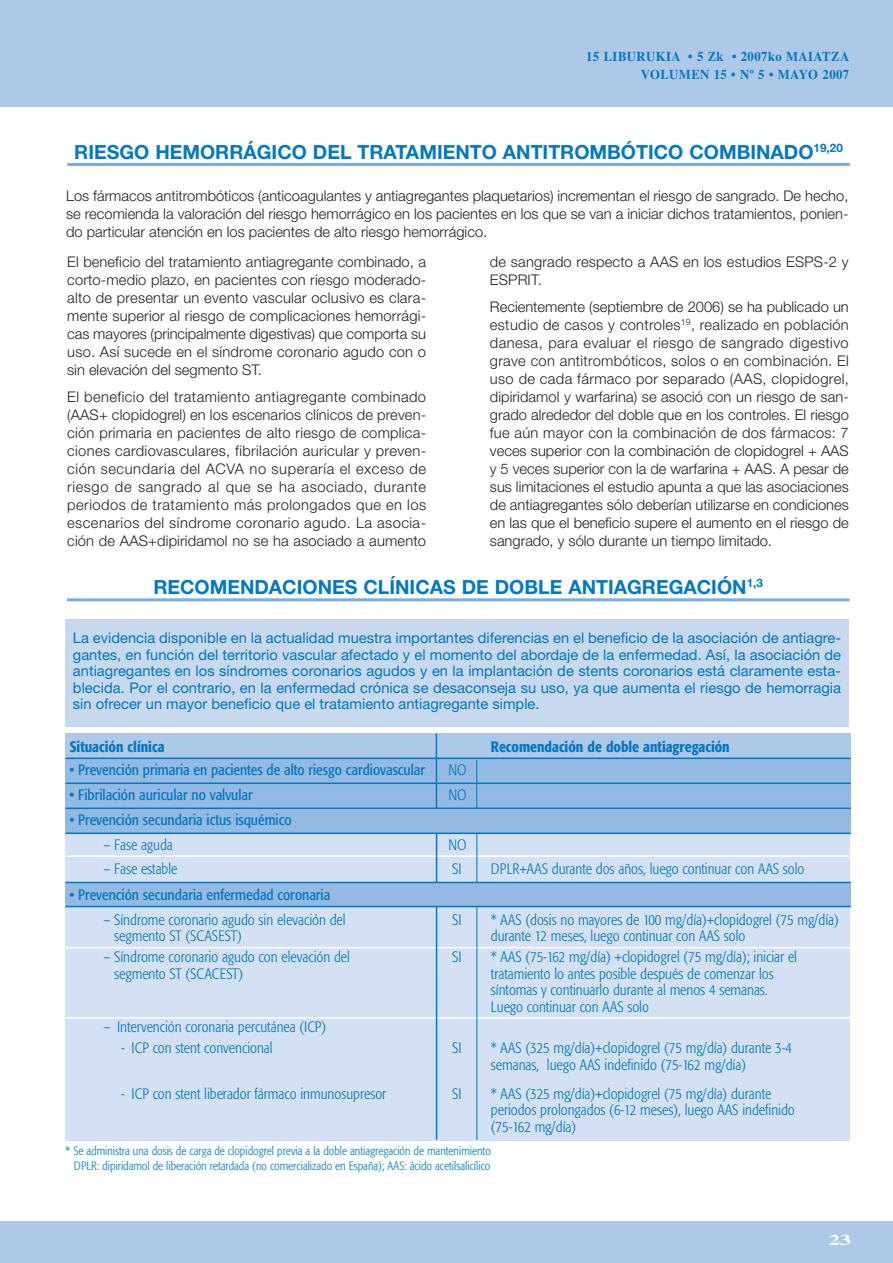
<style>
.page{position:relative;width:893px;height:1263px;background:#fff}
.page>*{position:absolute;margin:0;border:0;box-sizing:border-box;transform-origin:0 0}
.t1{font:700 19.5px "Helvetica Neue";color:#0078c1}
.t2{font:300 condensed 15px/16.5px "Formata";color:#0078c1}
.t3{font:condensed 15px "Formata";color:#0078c1}
.t4{font:500 condensed 15px "Formata";color:#0078c1}
.t5{font:700 15px "Times";color:#fff;scale:1.5 1}
.t6{font:300 14.7px/18px "Helvetica Neue";color:#231f20;text-align:justify}
.t7{font:14.7px/16.5px "Helvetica Neue";color:#0078c1;text-align:justify}
.t8{font:700 13.5px/18px "Times";letter-spacing:.035em;color:#0078c1;text-align:right;scale:.94 1}
.t9{font:300 condensed 12px/15px "Formata";color:#0078c1;text-align:right}
</style>
<div class="page">
<div style="left:66px;top:834px;width:784px;height:306px;background:#d4e0f3"></div>
<div style="left:65px;top:758px;width:786px;height:76px;background:#94b9e2"></div>
<div style="left:65px;top:733px;width:786px;height:24px;background:#aec8e8"></div>
<div style="left:65px;top:883px;width:786px;height:24px;background:#94b9e2"></div>
<div style="left:0;top:0;width:893px;height:106px;background:#aec8e8"></div>
<div style="left:0;top:1221px;width:893px;height:42px;background:#aec8e8"></div>
<hr style="left:66px;top:758px;width:785px;height:1px;background:#0078c1">
<hr style="left:66px;top:783px;width:785px;height:1px;background:#0078c1">
<hr style="left:66px;top:808px;width:785px;height:1px;background:#0078c1">
<hr style="left:66px;top:833px;width:785px;height:1px;background:#0078c1">
<hr style="left:66px;top:855px;width:785px;height:2px;background:#fff">
<hr style="left:66px;top:882px;width:785px;height:1px;background:#0078c1">
<hr style="left:66px;top:906px;width:785px;height:1px;background:#0078c1">
<hr style="left:66px;top:947px;width:785px;height:1px;background:#fff">
<hr style="left:66px;top:1017px;width:785px;height:2px;background:#fff">
<div style="left:65px;top:619px;width:783px;height:107px;background:#c7d8ef"></div>
<hr style="left:67px;top:598px;width:782px;height:3px;background:#7bacdc">
<hr style="left:67px;top:163px;width:783px;height:3px;background:#7bacdc">
<hr style="left:436px;top:734px;width:1px;height:74px;background:#0078c1">
<hr style="left:436px;top:834px;width:1px;height:48px;background:#0078c1">
<hr style="left:436px;top:906px;width:1px;height:234px;background:#0078c1">
<hr style="left:476px;top:760px;width:1px;height:48px;background:#0078c1">
<hr style="left:477px;top:834px;width:1px;height:48px;background:#0078c1">
<hr style="left:477px;top:906px;width:1px;height:234px;background:#0078c1">
<p class="t8" style="left:586px;top:49px;width:281px">15 LIBURUKIA • 5 Zk • 2007ko MAIATZA<br>VOLUMEN 15 • Nº 5 • MAYO 2007</p>
<h1 class="t1" style="left:74px;top:145px;width:770px">RIESGO HEMORRÁGICO DEL TRATAMIENTO ANTITROMBÓTICO COMBINADO<sup>19,20</sup></h1>
<p class="t6" style="left:66px;top:188px;width:784px">Los fármacos antitrombóticos (anticoagulantes y antiagregantes plaquetarios) incrementan el riesgo de sangrado. De hecho, se recomienda la valoración del riesgo hemorrágico en los pacientes en los que se van a iniciar dichos tratamientos, ponien&shy;do particular atención en los pacientes de alto riesgo hemorrágico.</p>
<p class="t6" style="left:67px;top:254px;width:360px">El beneficio del tratamiento antiagregante combinado, a corto-medio plazo, en pacientes con riesgo moderado&shy;alto de presentar un evento vascular oclusivo es clara&shy;mente superior al riesgo de complicaciones hemorrági&shy;cas mayores (principalmente digestivas) que comporta su uso. Así sucede en el síndrome coronario agudo con o sin elevación del segmento ST.</p>
<p class="t6" style="left:67px;top:389px;width:360px">El beneficio del tratamiento antiagregante combinado (AAS+ clopidogrel) en los escenarios clínicos de preven&shy;ción primaria en pacientes de alto riesgo de complica&shy;ciones cardiovasculares, fibrilación auricular y preven&shy;ción secundaria del ACVA no superaría el exceso de riesgo de sangrado al que se ha asociado, durante periodos de tratamiento más prolongados que en los escenarios del síndrome coronario agudo. La asocia&shy;ción de AAS+dipiridamol no se ha asociado a aumento</p>
<p class="t6" style="left:490px;top:254px;width:360px">de sangrado respecto a AAS en los estudios ESPS-2 y<br>ESPRIT.</p>
<p class="t6" style="left:490px;top:299px;width:360px">Recientemente (septiembre de 2006) se ha publicado un estudio de casos y controles<sup>19</sup>, realizado en población danesa, para evaluar el riesgo de sangrado digestivo grave con antitrombóticos, solos o en combinación. El uso de cada fármaco por separado (AAS, clopidogrel, dipiridamol y warfarina) se asoció con un riesgo de san&shy;grado alrededor del doble que en los controles. El riesgo fue aún mayor con la combinación de dos fármacos: 7 veces superior con la combinación de clopidogrel + AAS y 5 veces superior con la de warfarina + AAS. A pesar de sus limitaciones el estudio apunta a que las asociaciones de antiagregantes sólo deberían utilizarse en condiciones en las que el beneficio supere el aumento en el riesgo de sangrado, y sólo durante un tiempo limitado.</p>
<h1 class="t1" style="left:153px;top:580px;width:611px">RECOMENDACIONES CLÍNICAS DE DOBLE ANTIAGREGACIÓN<sup>1,3</sup></h1>
<p class="t7" style="left:73px;top:631px;width:770px">La evidencia disponible en la actualidad muestra importantes diferencias en el beneficio de la asociación de antiagre&shy;gantes, en función del territorio vascular afectado y el momento del abordaje de la enfermedad. Así, la asociación de antiagregantes en los síndromes coronarios agudos y en la implantación de stents coronarios está claramente esta&shy;blecida. Por el contrario, en la enfermedad crónica se desaconseja su uso, ya que aumenta el riesgo de hemorragia sin ofrecer un mayor beneficio que el tratamiento antiagregante simple.</p>
<p class="t4" style="left:70px;top:740px;width:96px">Situación clínica</p>
<p class="t4" style="left:491px;top:740px;width:240px">Recomendación de doble antiagregación</p>
<p class="t3" style="left:69px;top:763px;width:357px">• Prevención primaria en pacientes de alto riesgo cardiovascular</p>
<p class="t2" style="left:448px;top:762px;width:20px">NO</p>
<p class="t3" style="left:69px;top:788px;width:185px">• Fibrilación auricular no valvular</p>
<p class="t2" style="left:448px;top:788px;width:20px">NO</p>
<p class="t3" style="left:69px;top:813px;width:224px">• Prevención secundaria ictus isquémico</p>
<p class="t2" style="left:104px;top:838px;width:70px">– Fase aguda</p>
<p class="t2" style="left:448px;top:838px;width:20px">NO</p>
<p class="t2" style="left:104px;top:861px;width:75px">– Fase estable</p>
<p class="t2" style="left:452px;top:861px;width:11px">SI</p>
<p class="t2" style="left:491px;top:861px;width:315px">DPLR+AAS durante dos años, luego continuar con AAS solo</p>
<p class="t3" style="left:69px;top:888px;width:262px">• Prevención secundaria enfermedad coronaria</p>
<p class="t2" style="left:104px;top:913px;width:243px">– Síndrome coronario agudo sin elevación del</p>
<p class="t2" style="left:452px;top:913px;width:11px">SI</p>
<p class="t2" style="left:491px;top:913px;width:349px">* AAS (dosis no mayores de 100 mg/día)+clopidogrel (75 mg/día)</p>
<p class="t2" style="left:114px;top:929px;width:129px">segmento ST (SCASEST)</p>
<p class="t2" style="left:491px;top:929px;width:256px">durante 12 meses, luego continuar con AAS solo</p>
<p class="t2" style="left:104px;top:950px;width:248px">– Síndrome coronario agudo con elevación del</p>
<p class="t2" style="left:452px;top:950px;width:11px">SI</p>
<p class="t2" style="left:491px;top:950px;width:308px">* AAS (75-162 mg/día) +clopidogrel (75 mg/día); iniciar el</p>
<p class="t2" style="left:114px;top:966px;width:130px">segmento ST (SCACEST)</p>
<p class="t2" style="left:491px;top:966px;width:284px">tratamiento lo antes posible después de comenzar los síntomas y continuarlo durante al menos 4 semanas.<br>Luego continuar con AAS solo</p>
<p class="t2" style="left:104px;top:1020px;width:224px">– Intervención coronaria percutánea (ICP)</p>
<p class="t2" style="left:121px;top:1041px;width:153px">- ICP con stent convencional</p>
<p class="t2" style="left:452px;top:1041px;width:11px">SI</p>
<p class="t2" style="left:491px;top:1041px;width:303px">* AAS (325 mg/día)+clopidogrel (75 mg/día) durante 3-4 semanas, luego AAS indefinido (75-162 mg/día)</p>
<p class="t2" style="left:121px;top:1087px;width:267px">- ICP con stent liberador fármaco inmunosupresor</p>
<p class="t2" style="left:452px;top:1087px;width:11px">SI</p>
<p class="t2" style="left:491px;top:1087px;width:305px">* AAS (325 mg/día)+clopidogrel (75 mg/día) durante periodos prolongados (6-12 meses), luego AAS indefinido (75-162 mg/día)</p>
<p class="t9" style="left:66px;top:1145px;width:427px">* Se administra una dosis de carga de clopidogrel previa a la doble antiagregación de mantenimiento<br>DPLR: dipiridamol de liberación retardada (no comercializado en España); AAS: ácido acetilsalicílico</p>
<p class="t5" style="left:829px;top:1234px;width:16px">23</p>
</div>
